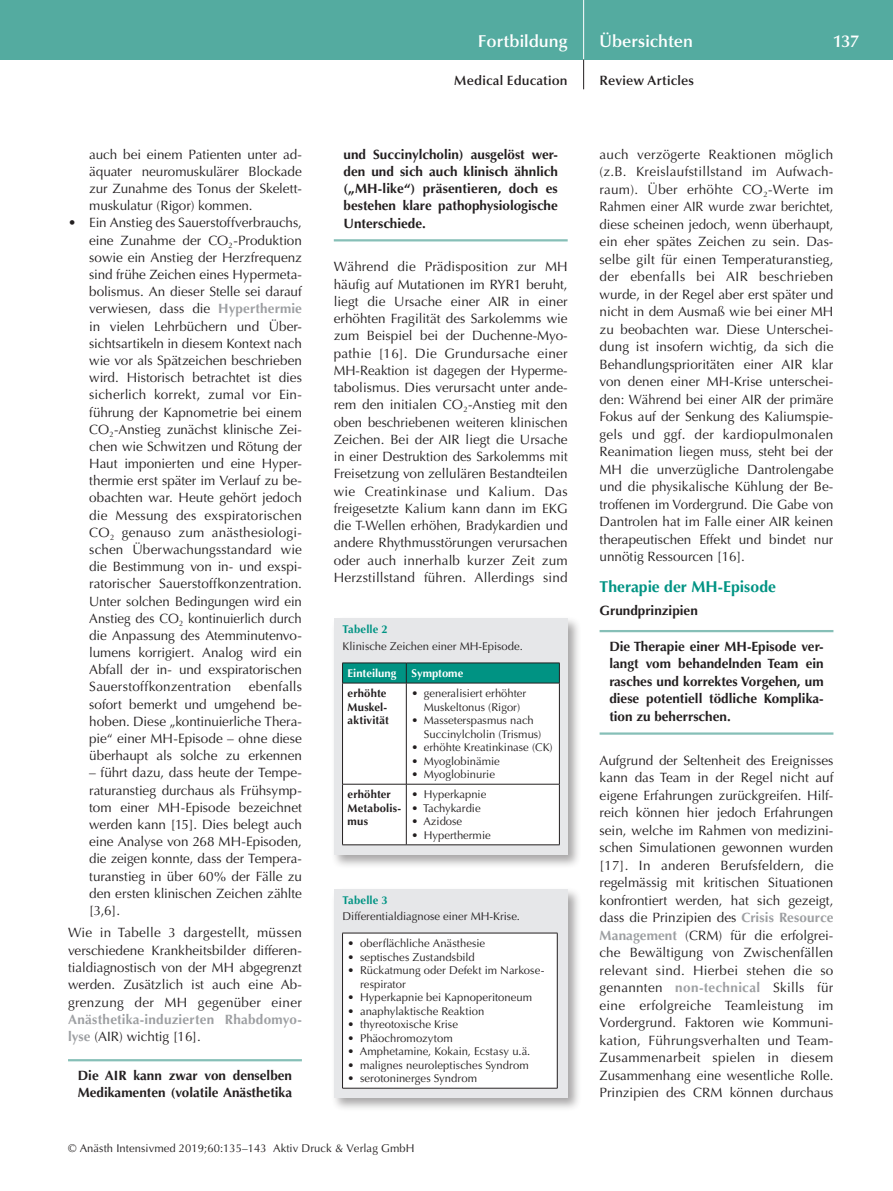
<style>
.page{position:relative;width:893px;height:1191px;background:#fff}
.page>*{position:absolute;margin:0;border:0;box-sizing:border-box;transform-origin:0 0}
.t1{font:600 17.25px "Optima";color:#fff}
.t2{font:700 15.75px "Optima";color:#009383}
.t3{font:13.5px/17.2px "Optima";color:#231f20;text-align:justify}
.t4{font:700 13.5px/17.2px "Optima";color:#231f20;text-align:justify}
.t5{font:700 13.5px/17.4px "Optima";letter-spacing:.02em;color:#9d9fa2}
.t6{font:600 13.5px "Optima";letter-spacing:.01em;color:#231f20}
.t7{font:11.25px/13.5px "Optima";color:#231f20}
.t8{font:700 11.25px/13.5px "Optima";letter-spacing:.015em;color:#231f20}
.t9{font:700 11.25px "Optima";color:#fff}
.t10{font:700 11.25px "Optima";letter-spacing:.01em;color:#009383}
.s1{font-weight:700;color:#9d9fa2}
.s2{font-weight:400;color:#231f20}
</style>
<div class="page">
<div style="left:0;top:0;width:893px;height:60px;background:#54aba0"></div>
<hr style="left:583px;top:0;width:1px;height:60px;background:#fff">
<svg style="left:583px;top:60px;width:1px;height:29px"></svg>
<hr style="left:68px;top:1059px;width:234px;height:2px;background:#86bfb7">
<hr style="left:334px;top:239px;width:234px;height:2px;background:#86bfb7">
<hr style="left:600px;top:630px;width:233px;height:2px;background:#86bfb7">
<hr style="left:600px;top:732px;width:233px;height:2px;background:#86bfb7">
<div style="left:331px;top:616px;width:251px;height:253px;background:#231f20;opacity:.4"></div>
<div style="left:334px;top:619px;width:234px;height:236px;background:#e6e7e9"></div>
<hr style="left:342px;top:662px;width:64px;height:1px;background:#231f20">
<hr style="left:406px;top:662px;width:154px;height:1px;background:#231f20">
<svg style="left:342px;top:663px;width:218px;height:181px"></svg>
<hr style="left:342px;top:683px;width:64px;height:1px;background:#231f20">
<hr style="left:342px;top:683px;width:1px;height:101px;background:#231f20">
<hr style="left:406px;top:683px;width:154px;height:1px;background:#231f20">
<hr style="left:406px;top:683px;width:1px;height:101px;background:#231f20">
<hr style="left:559px;top:683px;width:1px;height:101px;background:#231f20">
<hr style="left:342px;top:784px;width:64px;height:1px;background:#231f20">
<hr style="left:342px;top:784px;width:1px;height:60px;background:#231f20">
<hr style="left:406px;top:784px;width:154px;height:1px;background:#231f20">
<hr style="left:406px;top:784px;width:1px;height:60px;background:#231f20">
<hr style="left:559px;top:784px;width:1px;height:60px;background:#231f20">
<hr style="left:342px;top:844px;width:64px;height:1px;background:#231f20">
<hr style="left:406px;top:844px;width:154px;height:1px;background:#231f20">
<div style="left:331px;top:886px;width:251px;height:225px;background:#231f20;opacity:.4"></div>
<div style="left:334px;top:889px;width:234px;height:208px;background:#e6e7e9"></div>
<div style="left:343px;top:933px;width:214px;height:155px;background:#fff"></div>
<hr style="left:342px;top:932px;width:215px;height:1px;background:#231f20">
<hr style="left:342px;top:933px;width:1px;height:155px;background:#231f20">
<hr style="left:557px;top:933px;width:1px;height:155px;background:#231f20">
<hr style="left:342px;top:1088px;width:215px;height:1px;background:#231f20">
<p class="t3" style="left:89px;top:146px;width:214px">auch bei einem Patienten unter ad&shy;äquater neuromuskulärer Blockade zur Zunahme des Tonus der Skelett&shy;muskulatur (Rigor) kommen.</p>
<p class="t3" style="left:89px;top:214px;width:214px;text-indent:-21px">• Ein Anstieg des Sauerstoffverbrauchs, eine Zunahme der CO<sub>2</sub>-Produktion sowie ein Anstieg der Herzfrequenz sind frühe Zeichen eines Hypermeta&shy;bolismus. An dieser Stelle sei darauf verwiesen, dass die <span class="s1">Hyperthermie </span>in vielen Lehrbüchern und Über&shy;sichtsartikeln in diesem Kontext nach wie vor als Spätzeichen beschrieben wird. Historisch betrachtet ist dies sicherlich korrekt, zumal vor Ein&shy;führung der Kapnometrie bei einem CO<sub>2</sub>-Anstieg zunächst klinische Zei&shy;chen wie Schwitzen und Rötung der Haut imponierten und eine Hyper&shy;thermie erst später im Verlauf zu be&shy;obachten war. Heute gehört jedoch die Messung des exspiratorischen CO<sub>2</sub> genauso zum anästhesiologi&shy;schen Überwachungsstandard wie die Bestimmung von in- und exspi&shy;ratorischer Sauerstoffkonzentration.<br>Unter solchen Bedingungen wird ein Anstieg des CO<sub>2</sub> kontinuierlich durch die Anpassung des Atemminutenvo&shy;lumens korrigiert. Analog wird ein Abfall der in- und exspiratorischen Sauerstoffkonzentration</p>
<p class="t3" style="left:89px;top:678px;width:214px;text-indent:159px">ebenfalls sofort bemerkt und umgehend be&shy;hoben. Diese „kontinuierliche Thera&shy;pie“ einer MH-Episode – ohne diese überhaupt als solche zu erkennen</p>
<p class="t3" style="left:89px;top:764px;width:214px">– führt dazu, dass heute der Tempe&shy;raturanstieg durchaus als Frühsymp&shy;tom einer MH-Episode bezeichnet werden kann [15]. Dies belegt auch eine Analyse von 268 MH-Episoden, die zeigen konnte, dass der Tempera&shy;turanstieg in über 60% der Fälle zu den ersten klinischen Zeichen zählte [3,6].</p>
<p class="t3" style="left:68px;top:924px;width:235px">Wie in Tabelle 3 dargestellt, müssen verschiedene Krankheitsbilder differen&shy;tialdiagnostisch von der MH abgegrenzt werden. Zusätzlich ist auch eine Ab&shy;grenzung der MH gegenüber einer</p>
<p class="t5" style="left:68px;top:1011px;width:235px">Anästhetika-induzierten Rhabdomyo&shy;lyse <span class="s2">(AIR) wichtig [16].</span></p>
<p class="t4" style="left:78px;top:1067px;width:216px">Die AIR kann zwar von denselben<br>Medikamenten (volatile Anästhetika</p>
<p class="t1" style="left:478px;top:31px;width:91px">Fortbildung</p>
<p class="t1" style="left:600px;top:31px;width:95px">Übersichten</p>
<p class="t1" style="left:833px;top:31px;width:28px">137</p>
<p class="t6" style="left:454px;top:73px;width:115px">Medical Education</p>
<p class="t6" style="left:600px;top:73px;width:96px">Review Articles</p>
<p class="t4" style="left:344px;top:146px;width:216px">und Succinylcholin) ausgelöst wer&shy;den und sich auch klinisch ähnlich („MH-like“) präsentieren, doch es bestehen klare pathophysiologische Unterschiede.</p>
<p class="t3" style="left:334px;top:258px;width:235px">Während die Prädisposition zur MH häufig auf Mutationen im RYR1 beruht, liegt die Ursache einer AIR in einer erhöhten Fragilität des Sarkolemms wie zum Beispiel bei der Duchenne-Myo&shy;pathie [16]. Die Grundursache einer MH-Reaktion ist dagegen der Hyperme&shy;tabolismus. Dies verursacht unter ande&shy;rem den initialen CO<sub>2</sub>-Anstieg mit den oben beschriebenen weiteren klinischen Zeichen. Bei der AIR liegt die Ursache in einer Destruktion des Sarkolemms mit Freisetzung von zellulären Bestandteilen wie Creatinkinase und Kalium. Das freigesetzte Kalium kann dann im EKG die T-Wellen erhöhen, Bradykardien und andere Rhythmusstörungen verursachen oder auch innerhalb kurzer Zeit zum Herzstillstand führen. Allerdings sind</p>
<p class="t10" style="left:343px;top:623px;width:47px">Tabelle 2</p>
<p class="t7" style="left:343px;top:640px;width:182px">Klinische Zeichen einer MH-Episode.</p>
<p class="t9" style="left:348px;top:666px;width:50px">Einteilung</p>
<p class="t9" style="left:411px;top:666px;width:53px">Symptome</p>
<p class="t8" style="left:348px;top:687px;width:43px">erhöhte<br>Muskel&shy;aktivität</p>
<p class="t7" style="left:411px;top:687px;width:116px;text-align:center">• generalisiert erhöhter<br>Muskeltonus (Rigor)</p>
<p class="t7" style="left:424px;top:714px;width:119px;text-indent:-12px">• Masseterspasmus nach<br>Succinylcholin (Trismus)</p>
<p class="t7" style="left:411px;top:741px;width:143px">• erhöhte Kreatinkinase (CK)</p>
<p class="t7" style="left:411px;top:754px;width:90px">• Myoglobinämie</p>
<p class="t7" style="left:411px;top:768px;width:85px">• Myoglobinurie</p>
<p class="t8" style="left:348px;top:788px;width:55px">erhöhter<br>Metabolis&shy;mus</p>
<p class="t7" style="left:411px;top:788px;width:76px">• Hyperkapnie</p>
<p class="t7" style="left:411px;top:801px;width:71px">• Tachykardie</p>
<p class="t7" style="left:411px;top:815px;width:52px">• Azidose</p>
<p class="t7" style="left:411px;top:828px;width:81px">• Hyperthermie</p>
<p class="t10" style="left:343px;top:893px;width:47px">Tabelle 3</p>
<p class="t7" style="left:343px;top:910px;width:179px">Differentialdiagnose einer MH-Krise.</p>
<p class="t7" style="left:348px;top:936px;width:139px">• oberflächliche Anästhesie</p>
<p class="t7" style="left:348px;top:950px;width:129px">• septisches Zustandsbild</p>
<p class="t7" style="left:360px;top:963px;width:186px;text-indent:-12px">• Rückatmung oder Defekt im Narkose&shy;respirator</p>
<p class="t7" style="left:348px;top:990px;width:186px">• Hyperkapnie bei Kapnoperitoneum</p>
<p class="t7" style="left:348px;top:1004px;width:138px">• anaphylaktische Reaktion</p>
<p class="t7" style="left:348px;top:1017px;width:112px">• thyreotoxische Krise</p>
<p class="t7" style="left:348px;top:1031px;width:107px">• Phäochromozytom</p>
<p class="t7" style="left:348px;top:1044px;width:184px">• Amphetamine, Kokain, Ecstasy u.ä.</p>
<p class="t7" style="left:348px;top:1058px;width:183px">• malignes neuroleptisches Syndrom</p>
<p class="t7" style="left:348px;top:1071px;width:131px">• serotoninerges Syndrom</p>
<p class="t3" style="left:600px;top:146px;width:235px">auch verzögerte Reaktionen möglich (z.B. Kreislaufstillstand im Aufwach&shy;raum). Über erhöhte CO<sub>2</sub>-Werte im Rahmen einer AIR wurde zwar berichtet, diese scheinen jedoch, wenn überhaupt, ein eher spätes Zeichen zu sein. Das&shy;selbe gilt für einen Temperaturanstieg, der ebenfalls bei AIR beschrieben wurde, in der Regel aber erst später und nicht in dem Ausmaß wie bei einer MH zu beobachten war. Diese Unterschei&shy;dung ist insofern wichtig, da sich die Behandlungsprioritäten einer AIR klar von denen einer MH-Krise unterschei&shy;den: Während bei einer AIR der primäre Fokus auf der Senkung des Kaliumspie&shy;gels und ggf. der kardiopulmonalen Reanimation liegen muss, steht bei der MH die unverzügliche Dantrolengabe und die physikalische Kühlung der Be&shy;troffenen im Vordergrund. Die Gabe von Dantrolen hat im Falle einer AIR keinen therapeutischen Effekt und bindet nur unnötig Ressourcen [16].</p>
<p class="t2" style="left:600px;top:577px;width:178px">Therapie der MH-Episode</p>
<p class="t4" style="left:600px;top:602px;width:100px">Grundprinzipien</p>
<p class="t4" style="left:609px;top:638px;width:216px">Die Therapie einer MH-Episode ver&shy;langt vom behandelnden Team ein rasches und korrektes Vorgehen, um diese potentiell tödliche Komplika&shy;tion zu beherrschen.</p>
<p class="t3" style="left:600px;top:751px;width:235px">Aufgrund der Seltenheit des Ereignisses kann das Team in der Regel nicht auf eigene Erfahrungen zurückgreifen. Hilf&shy;reich können hier jedoch Erfahrungen sein, welche im Rahmen von medizini&shy;schen Simulationen gewonnen wurden [17]. In anderen Berufsfeldern, die regelmässig mit kritischen Situationen konfrontiert werden, hat sich gezeigt, dass die Prinzipien des <span class="s1">Crisis Resource Management</span> (CRM) für die erfolgrei&shy;che Bewältigung von Zwischenfällen relevant sind. Hierbei stehen die so genannten <span class="s1">non-technical</span> Skills für eine erfolgreiche Teamleistung im Vordergrund. Faktoren wie Kommuni&shy;kation, Führungsverhalten und Team-Zusammenarbeit spielen in diesem Zusammenhang eine wesentliche Rolle.<br>Prinzipien des CRM können durchaus</p>
<p class="t7" style="left:68px;top:1142px;width:348px">© Anästh Intensivmed 2019;60:135–143 Aktiv Druck &amp; Verlag GmbH</p>
</div>
